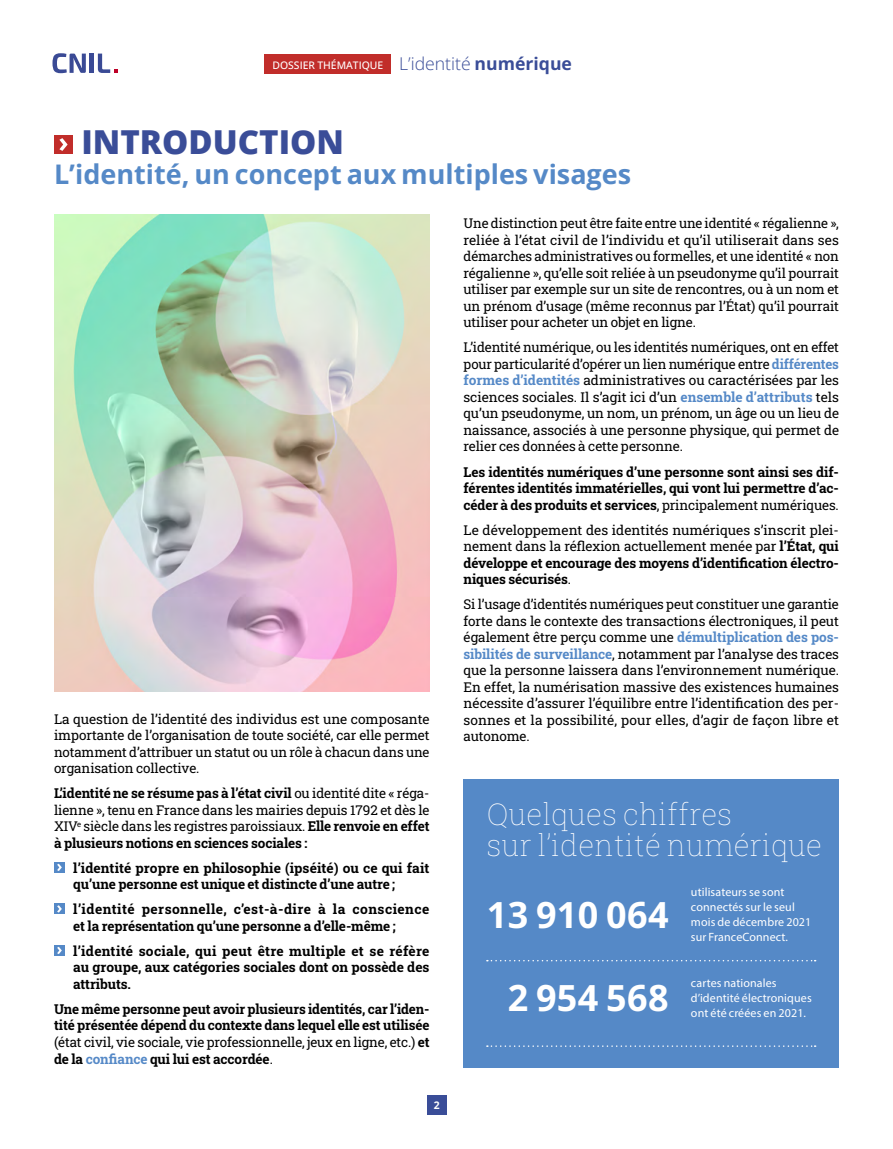
<style>
.page{position:relative;width:893px;height:1149px;background:#fff}
.page>*{position:absolute;margin:0;border:0;box-sizing:border-box;transform-origin:0 0}
.t1{font:700 36px "Open Sans";letter-spacing:.01em;color:#fff}
.t2{font:800 33px "Open Sans";color:#3a4d98}
.t3{font:100 30px/31.5px "Roboto Slab";letter-spacing:.01em;color:#fff}
.t4{font:700 27px "Open Sans";color:#5589c7}
.t5{font:13.5px/16.5px "Roboto Slab";letter-spacing:-.005em;color:#000;text-align:justify}
.t6{font:700 13.5px/16.5px "Roboto Slab";letter-spacing:-.005em;color:#000;text-align:justify}
.t7{font:700 13.5px/16.5px "Roboto Slab";letter-spacing:.015em;color:#000}
.t8{font:12px/15px "Myriad Pro";letter-spacing:.01em;color:#fff}
.t9{font:500 10.35px "Open Sans";color:#fff}
.t10{font:700 10.35px "Open Sans";color:#fff}
.s1{font-weight:300;font-size:17.55px;color:#3a4d98}
.s2{font-weight:700;font-size:17.55px;color:#3a4d98}
.s3{font-weight:700}
.s4{font-weight:400}
.s5{color:#5589c7}
.s6{font-weight:700;color:#5589c7}
</style>
<div class="page">
<svg style="left:52px;top:53px;width:34px;height:20px"></svg>
<hr style="left:90px;top:54px;width:4px;height:19px;background:#3a4a95">
<svg style="left:98px;top:54px;width:19px;height:19px"></svg>
<div style="left:265px;top:54px;width:126px;height:20px;background:#c12d2a"></div>
<div style="left:427px;top:1094px;width:19px;height:20px;background:#3a4d98"></div>
<div style="left:54px;top:135px;width:19px;height:19px;background:#c12d2a"></div>
<svg style="left:59px;top:138px;width:8px;height:13px"></svg>
<div style="left:54px;top:861px;width:11px;height:11px;background:#5589c7"></div>
<svg style="left:57px;top:863px;width:5px;height:7px"></svg>
<div style="left:54px;top:903px;width:11px;height:11px;background:#5589c7"></div>
<svg style="left:57px;top:905px;width:5px;height:7px"></svg>
<div style="left:54px;top:944px;width:11px;height:11px;background:#5589c7"></div>
<svg style="left:57px;top:947px;width:5px;height:6px"></svg>
<img style="left:54px;top:214px;width:375px;height:477px">
<div style="left:463px;top:779px;width:376px;height:288px;background:#5589c7"></div>
<svg style="left:487px;top:960px;width:329px;height:1px"></svg>
<svg style="left:487px;top:1045px;width:329px;height:1px"></svg>
<p class="t9" style="left:272px;top:59px;width:301px">DOSSIER THÉMATIQUE <span class="s1">L’identité</span> <span class="s2">numérique</span></p>
<h2 class="t2" style="left:81px;top:117px;width:264px">INTRODUCTION</h2>
<h3 class="t4" style="left:54px;top:156px;width:579px">L’identité, un concept aux multiples visages</h3>
<p class="t5" style="left:54px;top:710px;width:377px">La question de l’identité des individus est une composante importante de l’organisation de toute société, car elle permet notamment d’attribuer un statut ou un rôle à chacun dans une organisation collective.</p>
<p class="t5" style="left:54px;top:784px;width:377px"><span class="s3">L’identité ne se résume pas à l’état civil</span> ou identité dite « réga&shy;lienne », tenu en France dans les mairies depuis 1792 et dès le XIV<sup>e</sup> siècle dans les registres paroissiaux. <span class="s3">Elle renvoie en effet à plusieurs notions en sciences sociales :</span></p>
<p class="t6" style="left:73px;top:859px;width:358px">l’identité propre en philosophie (ipséité) ou ce qui fait qu’une personne est unique et distincte d’une autre ;</p>
<p class="t7" style="left:73px;top:900px;width:357px">l’identité personnelle, c’est-à-dire à la conscience et la représentation qu’une personne a d’elle-même ;</p>
<p class="t6" style="left:73px;top:942px;width:358px">l’identité sociale, qui peut être multiple et se réfère au groupe, aux catégories sociales dont on possède des attributs.</p>
<p class="t6" style="left:54px;top:1000px;width:377px">Une même personne peut avoir plusieurs identités, car l’iden&shy;tité présentée dépend du contexte dans lequel elle est utilisée <span class="s4">(état civil, vie sociale, vie professionnelle, jeux en ligne, etc.)</span> et de la <span class="s5">confiance</span> qui lui est accordée<span class="s4">.</span></p>
<p class="t10" style="left:434px;top:1097px;width:7px">2</p>
<p class="t5" style="left:463px;top:215px;width:377px">Une distinction peut être faite entre une identité « régalienne », reliée à l’état civil de l’individu et qu’il utiliserait dans ses démarches administratives ou formelles, et une identité « non régalienne », qu’elle soit reliée à un pseudonyme qu’il pourrait utiliser par exemple sur un site de rencontres, ou à un nom et un prénom d’usage (même reconnus par l’État) qu’il pourrait utiliser pour acheter un objet en ligne.</p>
<p class="t5" style="left:463px;top:339px;width:377px">L’identité numérique, ou les identités numériques, ont en effet pour particularité d’opérer un lien numérique entre <span class="s6">différentes formes d’identités</span> administratives ou caractérisées par les sciences sociales. Il s’agit ici d’un <span class="s6">ensemble d’attributs</span> tels qu’un pseudonyme, un nom, un prénom, un âge ou un lieu de naissance, associés à une personne physique, qui permet de relier ces données à cette personne.</p>
<p class="t6" style="left:463px;top:463px;width:377px">Les identités numériques d’une personne sont ainsi ses dif&shy;férentes identités immatérielles, qui vont lui permettre d’ac&shy;céder à des produits et services<span class="s4">, principalement numériques.</span></p>
<p class="t5" style="left:463px;top:521px;width:377px">Le développement des identités numériques s’inscrit plei&shy;nement dans la réflexion actuellement menée par <span class="s3">l’État, qui développe et encourage des moyens d’identification électro&shy;niques sécurisés</span>.</p>
<p class="t5" style="left:463px;top:595px;width:377px">Si l’usage d’identités numériques peut constituer une garantie forte dans le contexte des transactions électroniques, il peut également être perçu comme une <span class="s6">démultiplication des pos&shy;sibilités de surveillance</span>, notamment par l’analyse des traces que la personne laissera dans l’environnement numérique.<br>En effet, la numérisation massive des existences humaines nécessite d’assurer l’équilibre entre l’identification des per&shy;sonnes et la possibilité, pour elles, d’agir de façon libre et autonome.</p>
<h3 class="t3" style="left:487px;top:797px;width:337px">Quelques chiffres<br>sur l’identité numérique</h3>
<h1 class="t1" style="left:487px;top:889px;width:184px">13 910 064</h1>
<h1 class="t1" style="left:508px;top:973px;width:163px">2 954 568</h1>
<p class="t8" style="left:691px;top:884px;width:122px">utilisateurs se sont connectés sur le seul mois de décembre 2021 sur FranceConnect.</p>
<p class="t8" style="left:691px;top:975px;width:122px">cartes nationales d’identité électroniques ont été créées en 2021.</p>
</div>
